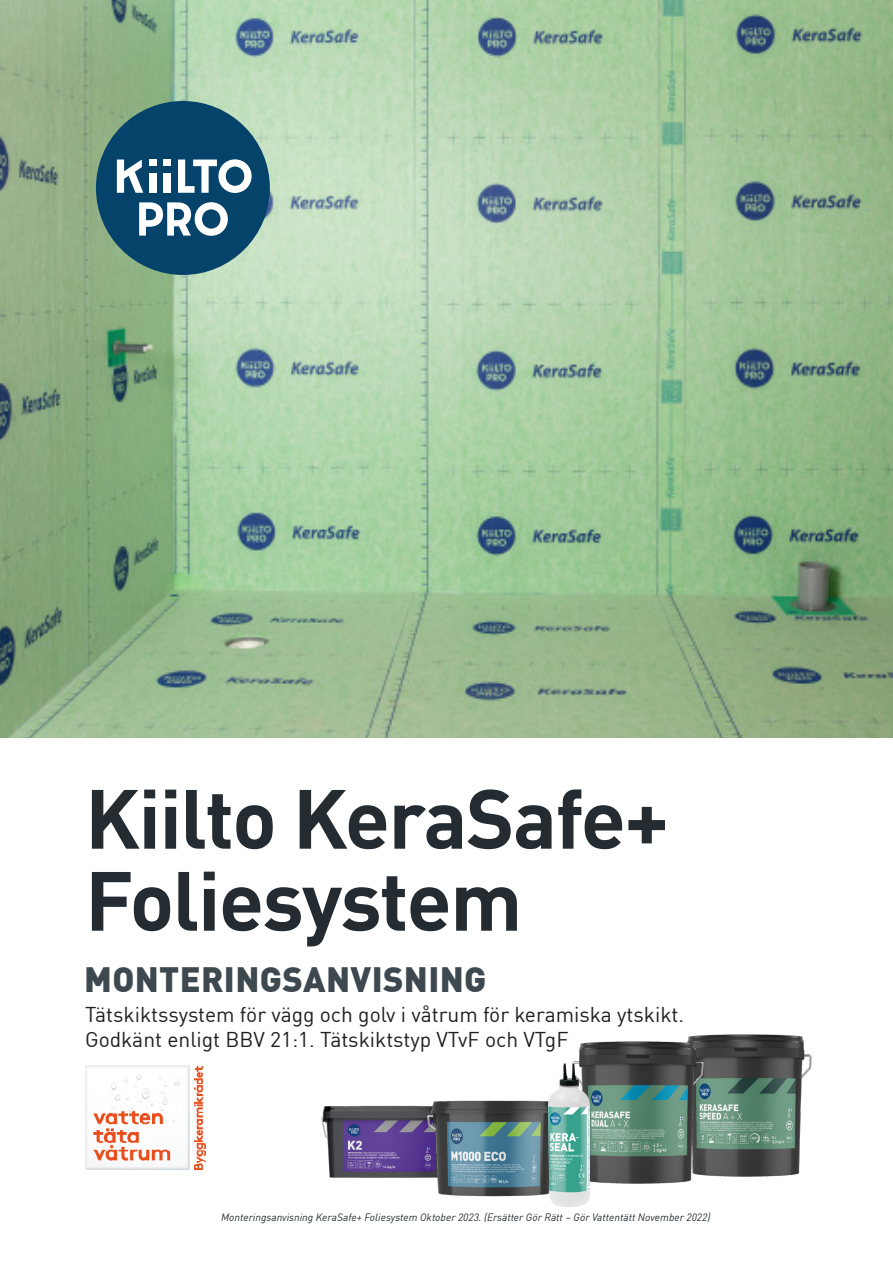
<style>
.page{position:relative;width:893px;height:1263px;background:#fff}
.page>*{position:absolute;margin:0;border:0;box-sizing:border-box;transform-origin:0 0}
.t1{font:700 82.5px/82.1px "DIN Pro";letter-spacing:-.02em;color:#242b31}
.t2{font:900 34.5px "DIN Pro";letter-spacing:.01em;color:#3e484f}
.t3{font:21px "DIN Pro";color:#231f20}
.t4{font:italic 10.5px "DIN Pro";color:#252d34}
</style>
<div class="page">
<img style="left:0;top:0;width:893px;height:738px">
<img style="left:85px;top:1066px;width:120px;height:104px">
<div style="left:96px;top:101px;width:174px;height:174px;background:#05436a;border-radius:50%"></div>
<div style="left:163px;top:173px;width:8px;height:20px;background:#fff"></div>
<div style="left:163px;top:160px;width:8px;height:6px;background:#fff"></div>
<svg style="left:178px;top:159px;width:74px;height:34px"></svg>
<svg style="left:117px;top:160px;width:26px;height:33px"></svg>
<div style="left:149px;top:173px;width:7px;height:20px;background:#fff"></div>
<div style="left:149px;top:160px;width:7px;height:6px;background:#fff"></div>
<svg style="left:139px;top:202px;width:89px;height:34px"></svg>
<img style="left:710px;top:1034px;width:102px;height:143px">
<img style="left:579px;top:1034px;width:131px;height:150px">
<img style="left:321px;top:1105px;width:102px;height:73px">
<img style="left:423px;top:1100px;width:123px;height:97px">
<img style="left:546px;top:1061px;width:44px;height:146px">
<p class="t1" style="left:85px;top:773px;width:586px">Kiilto KeraSafe+<br>Foliesystem</p>
<p class="t2" style="left:84px;top:951px;width:404px">MONTERINGSANVISNING</p>
<p class="t3" style="left:85px;top:998px;width:601px">Tätskiktssystem för vägg och golv i våtrum för keramiska ytskikt.</p>
<p class="t3" style="left:85px;top:1023px;width:485px">Godkänt enligt BBV 21:1. Tätskiktstyp VTvF och VTgF</p>
<p class="t4" style="left:221px;top:1209px;width:491px">Monteringsanvisning KeraSafe+ Foliesystem Oktober 2023. (Ersätter Gör Rätt – Gör Vattentätt November 2022)</p>
</div>
